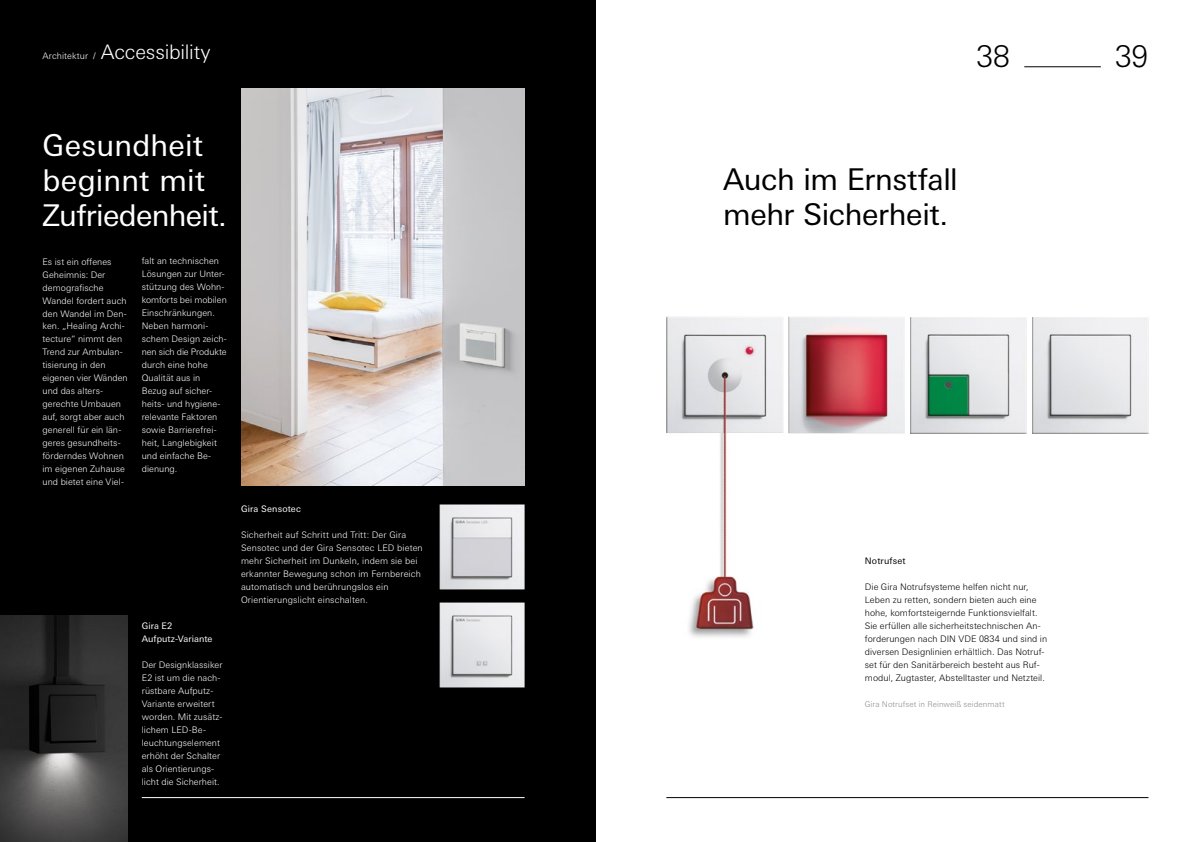
<style>
.page{position:relative;width:1191px;height:842px;background:#fff}
.page>*{position:absolute;margin:0;border:0;box-sizing:border-box;transform-origin:0 0}
.t1{font:30px/35px "Univers Next W1 G";color:#fff}
.t2{font:30px/35px "Univers Next W1 G";letter-spacing:-.01em;color:#000}
.t3{font:300 30px "Univers Next W1 G";color:#000}
.t4{font:300 20px "Univers Next W1 G";letter-spacing:-.01em;color:#fff}
.t5{font:300 9px/13px "Univers Next W1 G";letter-spacing:.01em;color:#fff}
.t6{font:300 9px/13px "Univers Next W1 G";letter-spacing:.005em;color:#000}
.t7{font:9px/13px "Univers Next W1 G";letter-spacing:.01em;color:#fff}
.t8{font:9px "Univers Next W1 G";letter-spacing:.02em;color:#000}
.t9{font:300 8px "Univers Next W1 G";letter-spacing:.01em;color:#8d8d8c}
</style>
<div class="page">
<div style="left:0;top:0;width:595px;height:842px;background:#000"></div>
<hr style="left:1024px;top:67px;width:76px;height:1px;background:#000">
<img style="left:439px;top:504px;width:85px;height:85px">
<img style="left:439px;top:602px;width:85px;height:86px">
<img style="left:0;top:615px;width:128px;height:227px">
<img style="left:241px;top:88px;width:283px;height:397px">
<img style="left:788px;top:317px;width:117px;height:116px">
<img style="left:666px;top:317px;width:117px;height:320px">
<img style="left:910px;top:317px;width:116px;height:116px">
<img style="left:1032px;top:317px;width:116px;height:116px">
<hr style="left:142px;top:797px;width:382px;height:1px;background:#fff">
<hr style="left:666px;top:797px;width:482px;height:1px;background:#000">
<p class="t5" style="left:43px;top:50px;width:55px">Architektur /</p>
<h2 class="t4" style="left:101px;top:41px;width:111px">Accessibility</h2>
<h1 class="t3" style="left:976px;top:39px;width:35px">38</h1>
<h1 class="t3" style="left:1115px;top:39px;width:35px">39</h1>
<h1 class="t1" style="left:43px;top:127px;width:186px">Gesundheit beginnt mit<br>Zufriedenheit.</h1>
<p class="t5" style="left:43px;top:255px;width:87px">Es ist ein offenes<br>Geheimnis: Der demografische<br>Wandel fordert auch den Wandel im Den&shy;ken. „Healing Archi&shy;tecture“ nimmt den<br>Trend zur Ambulan&shy;tisierung in den eigenen vier Wänden und das alters&shy;gerechte Umbauen auf, sorgt aber auch generell für ein län&shy;geres gesundheits&shy;förderndes Wohnen im eigenen Zuhause und bietet eine Viel-</p>
<p class="t5" style="left:142px;top:255px;width:87px">falt an technischen<br>Lösungen zur Unter&shy;stützung des Wohn&shy;komforts bei mobilen<br>Einschränkungen.<br>Neben harmoni&shy;schem Design zeich&shy;nen sich die Produkte durch eine hohe<br>Qualität aus in<br>Bezug auf sicher&shy;heits- und hygiene&shy;relevante Faktoren sowie Barrierefrei&shy;heit, Langlebigkeit und einfache Be&shy;dienung.</p>
<p class="t7" style="left:142px;top:619px;width:72px">Gira E2<br>Aufputz-Variante</p>
<p class="t5" style="left:142px;top:658px;width:82px">Der Designklassiker<br>E2 ist um die nach&shy;rüstbare Aufputz-<br>Variante erweitert worden. Mit zusätz&shy;lichem LED-Be&shy;leuchtungselement erhöht der Schalter als Orientierungs&shy;licht die Sicherheit.</p>
<p class="t7" style="left:241px;top:502px;width:61px">Gira Sensotec</p>
<p class="t5" style="left:241px;top:528px;width:183px">Sicherheit auf Schritt und Tritt: Der Gira Sensotec und der Gira Sensotec LED bieten mehr Sicherheit im Dunkeln, indem sie bei erkannter Bewegung schon im Fernbereich automatisch und berührungslos ein Orientierungslicht einschalten.</p>
<h1 class="t2" style="left:723px;top:162px;width:236px">Auch im Ernstfall mehr Sicherheit.</h1>
<p class="t8" style="left:865px;top:555px;width:42px">Notrufset</p>
<p class="t6" style="left:865px;top:580px;width:184px">Die Gira Notrufsysteme helfen nicht nur, Leben zu retten, sondern bieten auch eine hohe, komfortsteigernde Funktionsvielfalt.<br>Sie erfüllen alle sicherheitstechnischen An&shy;forderungen nach DIN VDE 0834 und sind in diversen Designlinien erhältlich. Das Notruf&shy;set für den Sanitärbereich besteht aus Ruf&shy;modul, Zugtaster, Abstelltaster und Netzteil.</p>
<p class="t9" style="left:865px;top:699px;width:141px">Gira Notrufset in Reinweiß seidenmatt</p>
</div>
